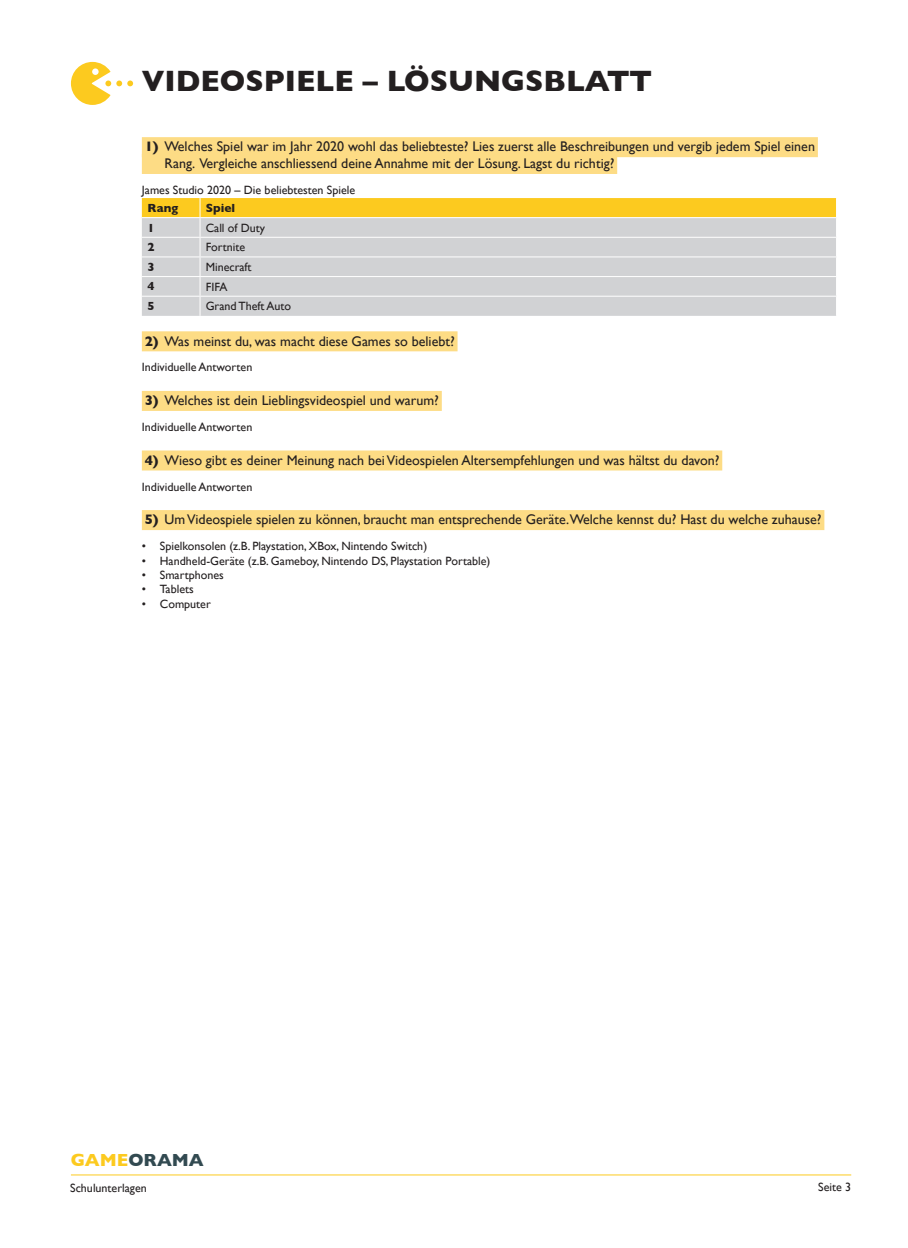
<style>
.page{position:relative;width:908px;height:1248px;background:#fff}
.page>*{position:absolute;margin:0;border:0;box-sizing:border-box;transform-origin:0 0}
.t1{font:700 30px "Gill Sans";color:#231f20}
.t2{font:700 17.8px "Gill Sans";color:#324a51}
.t3{font:14px/16.8px "Gill Sans";color:#231f20}
.t4{font:12px "Gill Sans";color:#231f20}
.t5{font:700 12px "Gill Sans";color:#231f20}
.s1{font-weight:700}
.s2{color:#fcca1f}
</style>
<div class="page">
<hr style="left:71px;top:1174px;width:779px;height:1px;background:#fcca1f">
<div style="left:142px;top:137px;width:675px;height:20px;background:#fddc85"></div>
<div style="left:142px;top:154px;width:475px;height:20px;background:#fddc85"></div>
<div style="left:142px;top:331px;width:315px;height:20px;background:#fddc85"></div>
<div style="left:142px;top:391px;width:299px;height:20px;background:#fddc85"></div>
<div style="left:142px;top:450px;width:580px;height:20px;background:#fddc85"></div>
<div style="left:142px;top:510px;width:682px;height:20px;background:#fddc85"></div>
<svg style="left:142px;top:198px;width:694px;height:118px;background:#d9d2b8"></svg>
<hr style="left:142px;top:217px;width:58px;height:1px;background:#fff">
<hr style="left:200px;top:217px;width:636px;height:1px;background:#fff">
<svg style="left:71px;top:62px;width:62px;height:43px"></svg>
<h1 class="t1" style="left:142px;top:58px;width:511px">VIDEOSPIELE – LÖSUNGSBLATT</h1>
<p class="t3" style="left:164px;top:138px;width:651px;text-indent:-20px"><span class="s1">1)</span> Welches Spiel war im Jahr 2020 wohl das beliebteste? Lies zuerst alle Beschreibungen und vergib jedem Spiel einen<br>Rang. Vergleiche anschliessend deine Annahme mit der Lösung. Lagst du richtig?</p>
<p class="t4" style="left:142px;top:183px;width:215px">James Studio 2020 – Die beliebtesten Spiele</p>
<p class="t5" style="left:147px;top:198px;width:32px">Rang</p>
<p class="t5" style="left:206px;top:198px;width:31px">Spiel</p>
<p class="t5" style="left:147px;top:218px;width:9px">1</p>
<p class="t4" style="left:206px;top:220px;width:61px">Call of Duty</p>
<p class="t5" style="left:147px;top:237px;width:9px">2</p>
<p class="t4" style="left:206px;top:240px;width:41px">Fortnite</p>
<p class="t5" style="left:147px;top:257px;width:9px">3</p>
<p class="t4" style="left:206px;top:260px;width:47px">Minecraft</p>
<p class="t5" style="left:147px;top:277px;width:9px">4</p>
<p class="t4" style="left:206px;top:279px;width:23px">FIFA</p>
<p class="t5" style="left:147px;top:296px;width:9px">5</p>
<p class="t4" style="left:206px;top:299px;width:87px">Grand Theft Auto</p>
<p class="t3" style="left:145px;top:332px;width:311px"><span class="s1">2)</span> Was meinst du, was macht diese Games so beliebt?</p>
<p class="t4" style="left:142px;top:360px;width:112px">Individuelle Antworten</p>
<p class="t3" style="left:145px;top:392px;width:295px"><span class="s1">3)</span> Welches ist dein Lieblingsvideospiel und warum?</p>
<p class="t4" style="left:142px;top:420px;width:112px">Individuelle Antworten</p>
<p class="t3" style="left:145px;top:451px;width:576px"><span class="s1">4)</span> Wieso gibt es deiner Meinung nach bei Videospielen Altersempfehlungen und was hältst du davon?</p>
<p class="t4" style="left:142px;top:479px;width:112px">Individuelle Antworten</p>
<p class="t3" style="left:145px;top:511px;width:678px"><span class="s1">5)</span> Um Videospiele spielen zu können, braucht man entsprechende Geräte.Welche kennst du? Hast du welche zuhause?</p>
<p class="t4" style="left:142px;top:539px;width:287px">• Spielkonsolen (z.B. Playstation, XBox, Nintendo Switch)</p>
<p class="t4" style="left:142px;top:553px;width:350px">• Handheld-Geräte (z.B. Gameboy, Nintendo DS, Playstation Portable)</p>
<p class="t4" style="left:142px;top:568px;width:83px">• Smartphones</p>
<p class="t4" style="left:142px;top:582px;width:53px">• Tablets</p>
<p class="t4" style="left:142px;top:596px;width:70px">• Computer</p>
<p class="t2" style="left:71px;top:1145px;width:134px"><span class="s2">GAME</span>ORAMA</p>
<p class="t4" style="left:70px;top:1180px;width:78px">Schulunterlagen</p>
<p class="t4" style="left:817px;top:1179px;width:34px">Seite 3</p>
</div>
